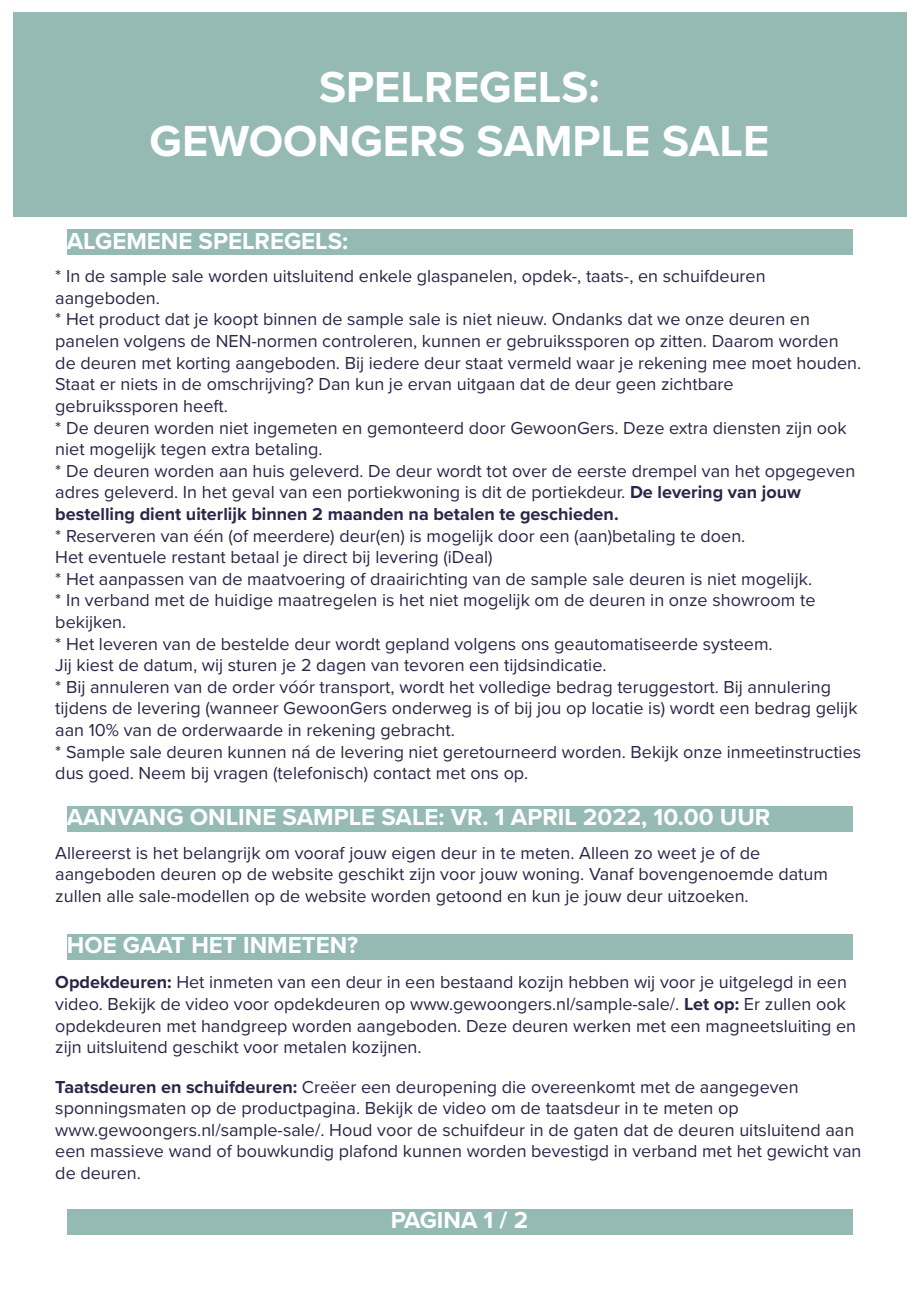
<style>
.page{position:relative;width:919px;height:1289px;background:#fff}
.page>*{position:absolute;margin:0;border:0;box-sizing:border-box;transform-origin:0 0}
.t1{font:700 45px "Proxima Nova";color:#fff}
.t2{font:700 24px "Proxima Nova";color:#fff}
.t3{font:18px/21.6px "Proxima Nova";color:#2a2747}
.t4{font:700 18px "Proxima Nova";color:#2a2747}
.s1{font-weight:700}
</style>
<div class="page">
<div style="left:13px;top:13px;width:893px;height:204px;background:#94bab3"></div>
<div style="left:67px;top:230px;width:785px;height:25px;background:#94bab3"></div>
<div style="left:67px;top:806px;width:785px;height:25px;background:#96bab4"></div>
<div style="left:67px;top:933px;width:785px;height:26px;background:#94bab3"></div>
<div style="left:67px;top:1209px;width:785px;height:25px;background:#94bab3"></div>
<p class="t1" style="left:319px;top:54px;width:282px">SPELREGELS:</p>
<p class="t1" style="left:150px;top:108px;width:621px">GEWOONGERS SAMPLE SALE</p>
<p class="t2" style="left:67px;top:223px;width:283px">ALGEMENE SPELREGELS:</p>
<p class="t3" style="left:55px;top:265px;width:711px">* In de sample sale worden uitsluitend enkele glaspanelen, opdek-, taats-, en schuifdeuren</p>
<p class="t3" style="left:55px;top:286px;width:106px">aangeboden.</p>
<p class="t3" style="left:55px;top:308px;width:756px">* Het product dat je koopt binnen de sample sale is niet nieuw. Ondanks dat we onze deuren en</p>
<p class="t3" style="left:55px;top:329px;width:807px">panelen volgens de NEN-normen controleren, kunnen er gebruikssporen op zitten. Daarom worden de deuren met korting aangeboden. Bij iedere deur staat vermeld waar je rekening mee moet houden.<br>Staat er niets in de omschrijving? Dan kun je ervan uitgaan dat de deur geen zichtbare</p>
<p class="t3" style="left:55px;top:394px;width:174px">gebruikssporen heeft.</p>
<p class="t3" style="left:55px;top:416px;width:792px">* De deuren worden niet ingemeten en gemonteerd door GewoonGers. Deze extra diensten zijn ook niet mogelijk tegen extra betaling.</p>
<p class="t3" style="left:55px;top:459px;width:801px">* De deuren worden aan huis geleverd. De deur wordt tot over de eerste drempel van het opgegeven adres geleverd. In het geval van een portiekwoning is dit de portiekdeur. <span class="s1">De levering van jouw</span></p>
<p class="t4" style="left:55px;top:500px;width:564px">bestelling dient uiterlijk binnen 2 maanden na betalen te geschieden.</p>
<p class="t3" style="left:55px;top:524px;width:691px">* Reserveren van één (of meerdere) deur(en) is mogelijk door een (aan)betaling te doen.</p>
<p class="t3" style="left:55px;top:545px;width:439px">Het eventuele restant betaal je direct bij levering (iDeal)</p>
<p class="t3" style="left:55px;top:567px;width:758px">* Het aanpassen van de maatvoering of draairichting van de sample sale deuren is niet mogelijk.</p>
<p class="t3" style="left:55px;top:589px;width:761px">* In verband met de huidige maatregelen is het niet mogelijk om de deuren in onze showroom te</p>
<p class="t3" style="left:55px;top:610px;width:72px">bekijken.</p>
<p class="t3" style="left:55px;top:632px;width:718px">* Het leveren van de bestelde deur wordt gepland volgens ons geautomatiseerde systeem.</p>
<p class="t3" style="left:55px;top:653px;width:552px">Jij kiest de datum, wij sturen je 2 dagen van tevoren een tijdsindicatie.</p>
<p class="t3" style="left:55px;top:675px;width:803px">* Bij annuleren van de order vóór transport, wordt het volledige bedrag teruggestort. Bij annulering tijdens de levering (wanneer GewoonGers onderweg is of bij jou op locatie is) wordt een bedrag gelijk aan 10% van de orderwaarde in rekening gebracht.</p>
<p class="t3" style="left:55px;top:740px;width:807px">* Sample sale deuren kunnen ná de levering niet geretourneerd worden. Bekijk onze inmeetinstructies dus goed. Neem bij vragen (telefonisch) contact met ons op.</p>
<p class="t2" style="left:67px;top:799px;width:705px">AANVANG ONLINE SAMPLE SALE: VR. 1 APRIL 2022, 10.00 UUR</p>
<p class="t3" style="left:55px;top:841px;width:706px">Allereerst is het belangrijk om vooraf jouw eigen deur in te meten. Alleen zo weet je of de</p>
<p class="t3" style="left:55px;top:862px;width:774px">aangeboden deuren op de website geschikt zijn voor jouw woning. Vanaf bovengenoemde datum zullen alle sale-modellen op de website worden getoond en kun je jouw deur uitzoeken.</p>
<p class="t2" style="left:67px;top:926px;width:293px">HOE GAAT HET INMETEN?</p>
<p class="t3" style="left:55px;top:970px;width:802px"><span class="s1">Opdekdeuren:</span> Het inmeten van een deur in een bestaand kozijn hebben wij voor je uitgelegd in een video. Bekijk de video voor opdekdeuren op www.gewoongers.nl/sample-sale/. <span class="s1">Let op:</span> Er zullen ook opdekdeuren met handgreep worden aangeboden. Deze deuren werken met een magneetsluiting en zijn uitsluitend geschikt voor metalen kozijnen.</p>
<p class="t3" style="left:55px;top:1075px;width:744px"><span class="s1">Taatsdeuren en schuifdeuren:</span> Creëer een deuropening die overeenkomt met de aangegeven</p>
<p class="t3" style="left:55px;top:1096px;width:684px">sponningsmaten op de productpagina. Bekijk de video om de taatsdeur in te meten op</p>
<p class="t3" style="left:55px;top:1118px;width:807px">www.gewoongers.nl/sample-sale/. Houd voor de schuifdeur in de gaten dat de deuren uitsluitend aan een massieve wand of bouwkundig plafond kunnen worden bevestigd in verband met het gewicht van de deuren.</p>
<p class="t2" style="left:391px;top:1202px;width:139px">PAGINA 1 / 2</p>
</div>
